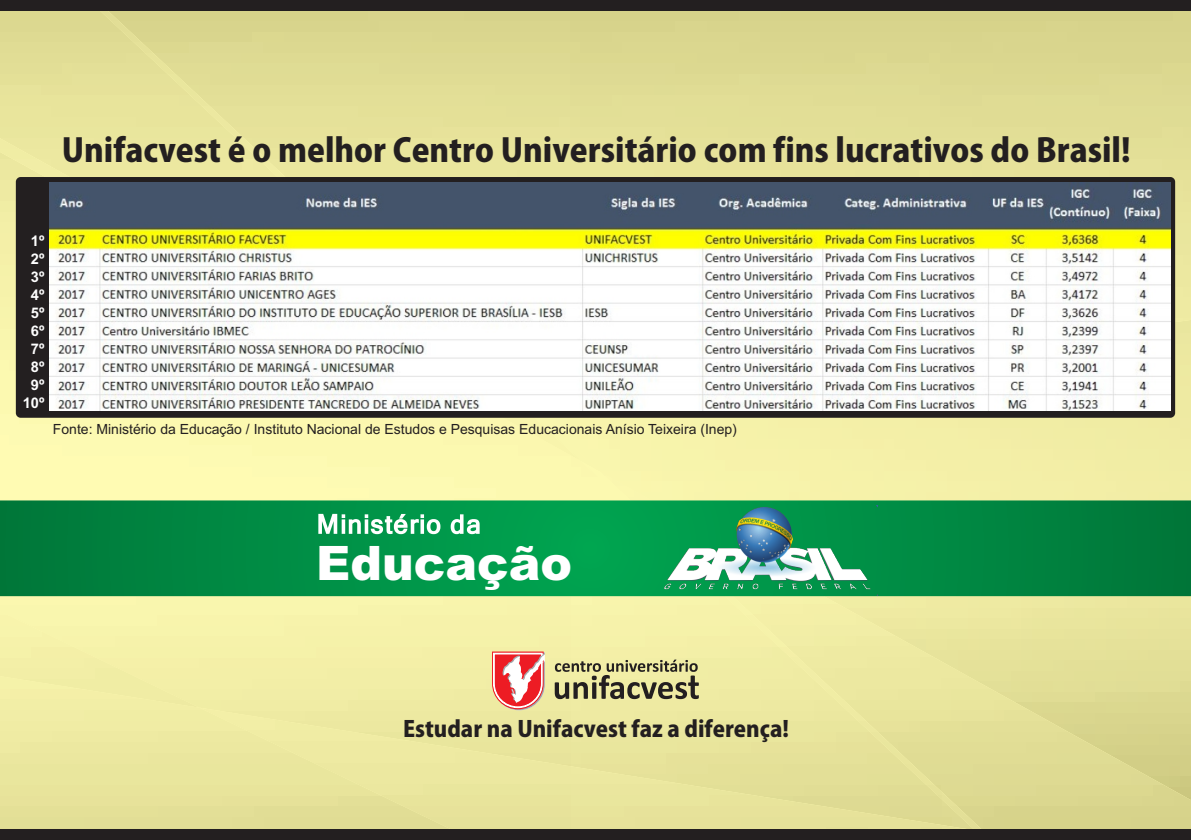
<style>
.page{position:relative;width:1191px;height:840px;background:#fff}
.page>*{position:absolute;margin:0;border:0;box-sizing:border-box;transform-origin:0 0}
.t1{font:900 47.4px "Arial";color:#fff}
.t2{font:800 32px "Koz Go Pro";color:#231f20}
.t3{font:800 22px "Koz Go Pro";color:#231f20}
.t4{font:700 14.6px/18px "Arial";color:#fff;text-align:center}
.t5{font:14px "Arial";color:#231f20}
</style>
<div class="page">
<div style="left:0;top:0;width:1191px;height:839px;background:#fff200;opacity:.3"></div>
<svg style="left:0;top:500px;width:1191px;height:96px;background:#018b44"></svg>
<svg style="left:318px;top:513px;width:161px;height:21px"></svg>
<img style="left:655px;top:505px;width:222px;height:90px">
<div style="left:0;top:0;width:1191px;height:11px;background:#231f20"></div>
<div style="left:0;top:828px;width:1191px;height:11px;background:#231f20"></div>
<svg style="left:492px;top:651px;width:53px;height:58px"></svg>
<svg style="left:555px;top:659px;width:144px;height:39px;background:#aaa677"></svg>
<div style="left:16px;top:177px;width:1159px;height:240px;background:#231f20;border-radius:5px"></div>
<img style="left:49px;top:183px;width:1121px;height:227px">
<h2 class="t2" style="left:62px;top:134px;width:1070px">Unifacvest é o melhor Centro Universitário com fins lucrativos do Brasil!</h2>
<p class="t4" style="left:23px;top:232px;width:23px">1º<br>2º<br>3º<br>4º<br>5º<br>6º<br>7º<br>8º<br>9º<br>10º</p>
<p class="t5" style="left:53px;top:424px;width:685px">Fonte: Ministério da Educação / Instituto Nacional de Estudos e Pesquisas Educacionais Anísio Teixeira (Inep)</p>
<h1 class="t1" style="left:316px;top:545px;width:257px">Educação</h1>
<h3 class="t3" style="left:403px;top:717px;width:387px">Estudar na Unifacvest faz a diferença!</h3>
</div>
